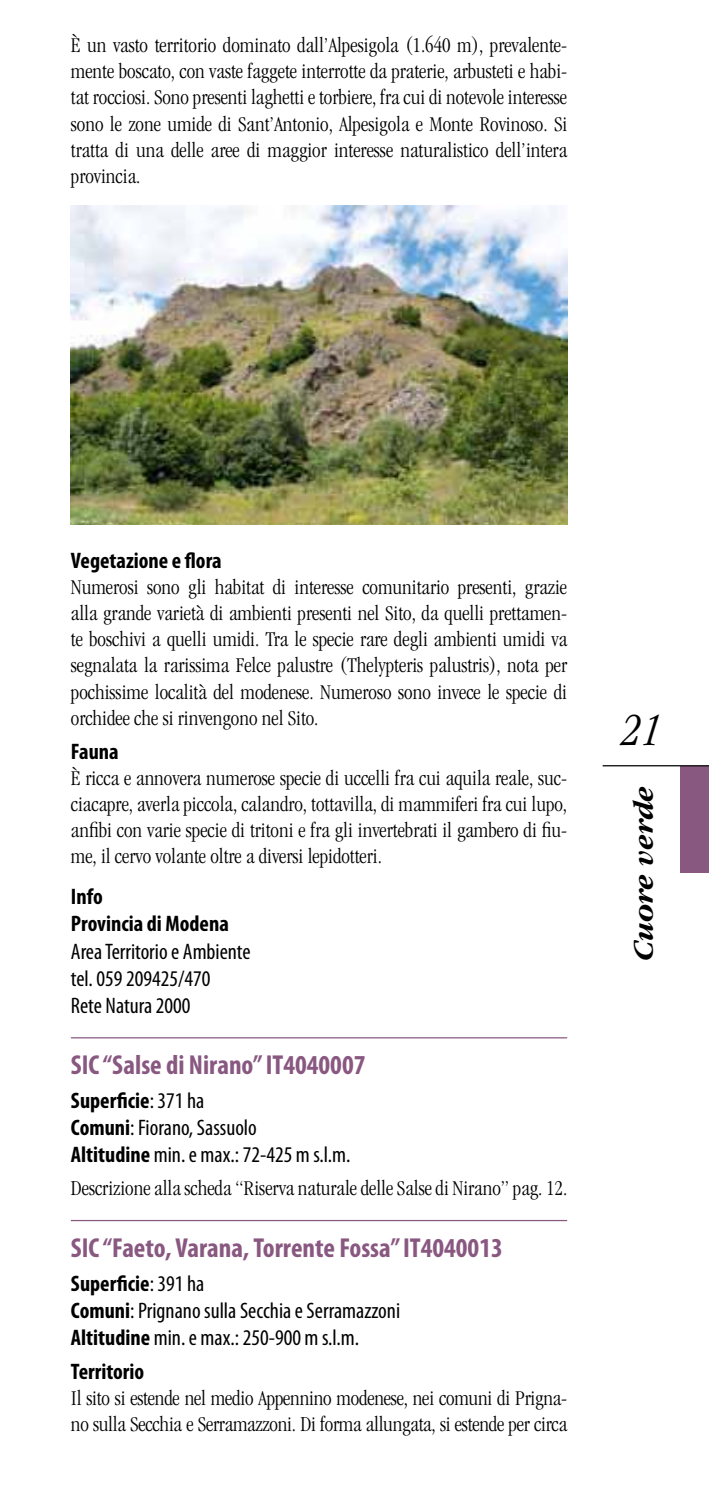
<style>
.page{position:relative;width:709px;height:1489px;background:#fff}
.page>*{position:absolute;margin:0;border:0;box-sizing:border-box;transform-origin:0 0}
.t1{font:italic 300 condensed 47.5px "Garamond";color:#000}
.t2{font:italic 700 30px "Garamond";letter-spacing:-.005em;color:#000}
.t3{font:700 condensed 27.5px "Myriad Pro";color:#895881}
.t4{font:condensed 22.5px/27px "Myriad Pro";color:#000}
.t5{font:700 condensed 22.5px/27px "Myriad Pro";color:#000}
.t6{font:300 condensed 21.75px/26px "Garamond";color:#000;text-align:justify}
.s1{font-weight:700}
</style>
<div class="page">
<hr style="left:71px;top:1037px;width:496px;height:1px;background:#895881">
<hr style="left:71px;top:1219px;width:496px;height:2px;background:#895881">
<img style="left:71px;top:206px;width:496px;height:318px">
<div style="left:680px;top:766px;width:29px;height:106px;background:#895881"></div>
<hr style="left:602px;top:765px;width:107px;height:1px;background:#000">
<p class="t6" style="left:71px;top:34px;width:498px">È un vasto territorio dominato dall’Alpesigola (1.640 m), prevalente&shy;mente boscato, con vaste faggete interrotte da praterie, arbusteti e habi&shy;tat rocciosi. Sono presenti laghetti e torbiere, fra cui di notevole interesse sono le zone umide di Sant’Antonio, Alpesigola e Monte Rovinoso. Si tratta di una delle aree di maggior interesse naturalistico dell’intera provincia.</p>
<p class="t5" style="left:71px;top:548px;width:152px">Vegetazione e flora</p>
<p class="t6" style="left:71px;top:576px;width:498px">Numerosi sono gli habitat di interesse comunitario presenti, grazie alla grande varietà di ambienti presenti nel Sito, da quelli prettamen&shy;te boschivi a quelli umidi. Tra le specie rare degli ambienti umidi va segnalata la rarissima Felce palustre (Thelypteris palustris), nota per pochissime località del modenese. Numeroso sono invece le specie di orchidee che si rinvengono nel Sito.</p>
<p class="t5" style="left:71px;top:739px;width:49px">Fauna</p>
<p class="t6" style="left:71px;top:766px;width:498px">È ricca e annovera numerose specie di uccelli fra cui aquila reale, suc&shy;ciacapre, averla piccola, calandro, tottavilla, di mammiferi fra cui lupo, anfibi con varie specie di tritoni e fra gli invertebrati il gambero di fiu&shy;me, il cervo volante oltre a diversi lepidotteri.</p>
<p class="t5" style="left:71px;top:884px;width:159px">Info<br>Provincia di Modena</p>
<p class="t4" style="left:71px;top:938px;width:181px">Area Territorio e Ambiente tel. 059 209425/470<br>Rete Natura 2000</p>
<p class="t3" style="left:71px;top:1054px;width:296px">SIC “Salse di Nirano” IT4040007</p>
<p class="t4" style="left:71px;top:1088px;width:281px"><span class="s1">Superficie</span>: 371 ha<br><span class="s1">Comuni</span>: Fiorano, Sassuolo<br><span class="s1">Altitudine</span> min. e max.: 72-425 m s.l.m.</p>
<p class="t6" style="left:71px;top:1176px;width:498px">Descrizione alla scheda “Riserva naturale delle Salse di Nirano” pag. 12.</p>
<p class="t3" style="left:71px;top:1236px;width:433px">SIC “Faeto, Varana, Torrente Fossa” IT4040013</p>
<p class="t4" style="left:71px;top:1270px;width:331px"><span class="s1">Superficie</span>: 391 ha<br><span class="s1">Comuni</span>: Prignano sulla Secchia e Serramazzoni<br><span class="s1">Altitudine</span> min. e max.: 250-900 m s.l.m.</p>
<p class="t5" style="left:71px;top:1359px;width:75px">Territorio</p>
<p class="t6" style="left:71px;top:1386px;width:498px">Il sito si estende nel medio Appennino modenese, nei comuni di Prigna&shy;no sulla Secchia e Serramazzoni. Di forma allungata, si estende per circa</p>
<h1 class="t1" style="left:621px;top:710px;width:43px">21</h1>
<h2 class="t2" style="left:632px;top:961px;width:177px;rotate:-90deg">Cuore verde</h2>
</div>
